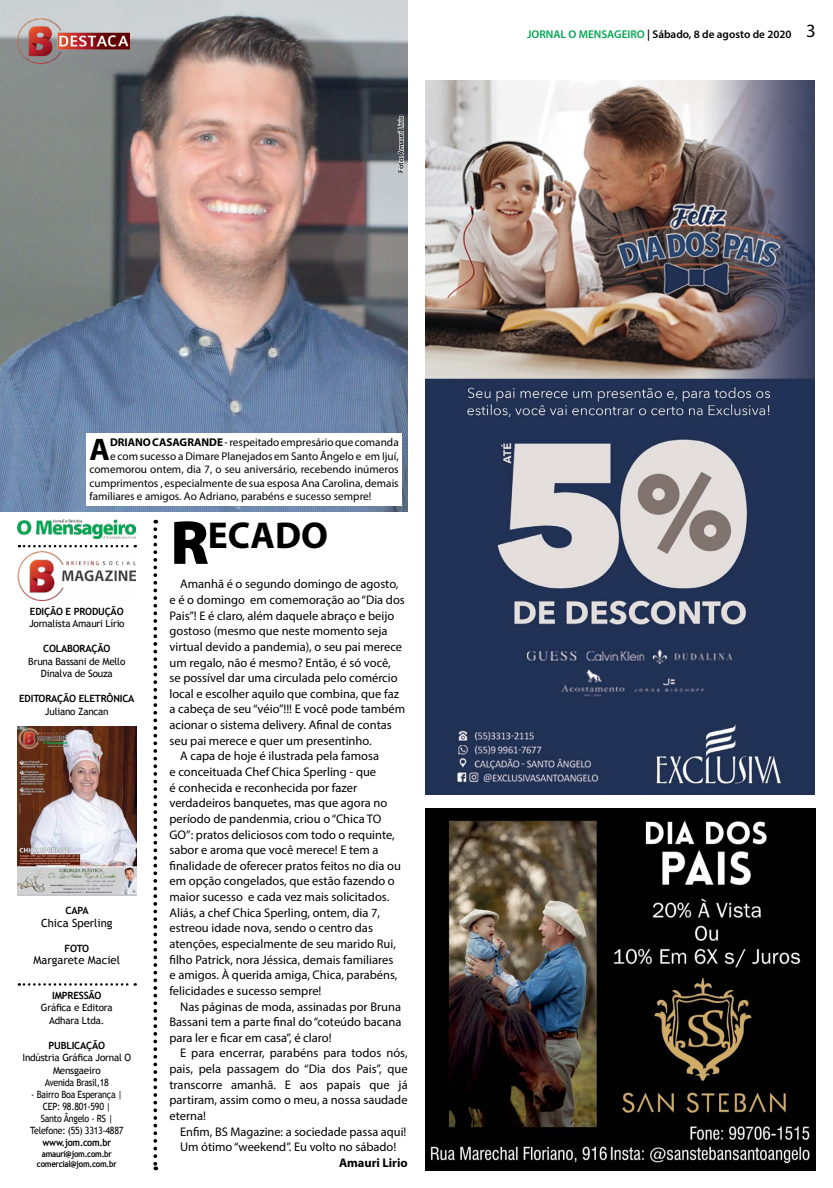
<style>
.page{position:relative;width:833px;height:1188px;background:#fff}
.page>*{position:absolute;margin:0;border:0;box-sizing:border-box;transform-origin:0 0}
.t1{font:700 37.5px "Myriad Pro";color:#000}
.t2{font:700 31.25px "Myriad Pro";color:#000}
.t3{font:12.5px "Myriad Pro";color:#000}
.t4{font:700 12.5px "Myriad Pro";color:#000}
.t5{font:11.25px "Myriad Pro";color:#000}
.t6{font:600 11.25px "Myriad Pro";color:#000}
.t7{font:11.25px "Trebuchet MS";color:#000}
.t8{font:10px/12.5px "Trebuchet MS";letter-spacing:-.02em;color:#000;text-align:center}
.t9{font:700 10px "Trebuchet MS";letter-spacing:-.02em;color:#000}
.t10{font:10px/12px "Trebuchet MS";letter-spacing:-.02em;color:#000;text-align:center;scale:.89 1}
.t11{font:700 10px "Trebuchet MS";letter-spacing:-.02em;color:#000;scale:.89 1}
.t12{font:700 8.75px/10.5px "Trebuchet MS";letter-spacing:-.03em;color:#000;text-align:center;scale:.89 1}
.t13{font:600 7.5px "Myriad Pro";color:#000}
.s1{font-weight:700}
.s2{font-weight:900;font-size:62.5px}
.s3{color:#00a651}
.s4{font-weight:400;font-size:18.75px}
</style>
<div class="page">
<img style="left:18px;top:551px;width:118px;height:49px">
<svg style="left:153px;top:529px;width:4px;height:640px"></svg>
<svg style="left:19px;top:544px;width:117px;height:3px"></svg>
<svg style="left:19px;top:983px;width:117px;height:2px"></svg>
<img style="left:18px;top:519px;width:118px;height:19px">
<img style="left:425px;top:808px;width:390px;height:361px">
<img style="left:425px;top:80px;width:389px;height:714px">
<img style="left:0;top:0;width:408px;height:511px">
<svg style="left:397px;top:115px;width:8px;height:58px"></svg>
<div style="left:87px;top:433px;width:315px;height:72px;background:#fff"></div>
<img style="left:18px;top:18px;width:111px;height:45px">
<img style="left:18px;top:726px;width:118px;height:168px">
<p class="t13" style="left:396px;top:173px;width:59px;rotate:-90deg">Foto: Amauri Lirio</p>
<h2 class="t2" style="left:89px;top:429px;width:22px">A</h2>
<p class="t5" style="left:110px;top:435px;width:290px"><span class="s1">DRIANO CASAGRANDE</span> - respeitado empresário que comanda</p>
<p class="t5" style="left:110px;top:449px;width:290px">e com sucesso a Dimare Planejados em Santo Ângelo e em Ijuí,</p>
<p class="t5" style="left:89px;top:462px;width:311px">comemorou ontem, dia 7, o seu aniversário, recebendo inúmeros</p>
<p class="t5" style="left:89px;top:476px;width:311px">cumprimentos , especialmente de sua esposa Ana Carolina, demais</p>
<p class="t5" style="left:89px;top:489px;width:283px">familiares e amigos. Ao Adriano, parabéns e sucesso sempre!</p>
<p class="t9" style="left:30px;top:604px;width:95px">EDIÇÃO E PRODUÇÃO</p>
<p class="t8" style="left:29px;top:617px;width:97px">Jornalista Amauri Lírio</p>
<p class="t9" style="left:43px;top:642px;width:69px">COLABORAÇÃO</p>
<p class="t8" style="left:28px;top:655px;width:98px">Bruna Bassani de Mello<br>Dinalva de Souza</p>
<p class="t9" style="left:19px;top:692px;width:117px">EDITORAÇÃO ELETRÔNICA</p>
<p class="t8" style="left:45px;top:705px;width:65px">Juliano Zancan</p>
<p class="t9" style="left:66px;top:904px;width:25px">CAPA</p>
<p class="t7" style="left:41px;top:915px;width:73px">Chica Sperling</p>
<p class="t9" style="left:64px;top:941px;width:26px">FOTO</p>
<p class="t7" style="left:34px;top:953px;width:88px">Margarete Maciel</p>
<p class="t9" style="left:52px;top:988px;width:51px">IMPRESSÃO</p>
<p class="t8" style="left:41px;top:1001px;width:73px">Gráfica e Editora<br>Adhara Ltda.</p>
<p class="t9" style="left:49px;top:1038px;width:58px">PUBLICAÇÃO</p>
<p class="t8" style="left:22px;top:1051px;width:110px">Indústria Gráfica Jornal O<br>Mensgaeiro<br>Avenida Brasil,18</p>
<p class="t10" style="left:30px;top:1088px;width:106px">- Bairro Boa Esperança |<br>CEP: 98.801-590 |<br>Santo Ângelo - RS |<br>Telefone: (55) 3313-4887</p>
<p class="t11" style="left:43px;top:1136px;width:79px">www.jom.com.br</p>
<p class="t12" style="left:37px;top:1148px;width:91px">amauri@jom.com.br comercial@jom.com.br</p>
<h1 class="t1" style="left:170px;top:511px;width:159px"><span class="s2">R</span>ECADO</h1>
<p class="t3" style="left:180px;top:576px;width:220px">Amanhã é o segundo domingo de agosto,</p>
<p class="t3" style="left:169px;top:592px;width:237px">e é o domingo em comemoração ao “Dia dos</p>
<p class="t3" style="left:169px;top:607px;width:226px">Pais”! E é claro, além daquele abraço e beijo</p>
<p class="t3" style="left:169px;top:623px;width:219px">gostoso (mesmo que neste momento seja</p>
<p class="t3" style="left:169px;top:638px;width:234px">virtual devido a pandemia), o seu pai merece</p>
<p class="t3" style="left:169px;top:654px;width:223px">um regalo, não é mesmo? Então, é só você,</p>
<p class="t3" style="left:169px;top:670px;width:230px">se possível dar uma circulada pelo comércio</p>
<p class="t3" style="left:169px;top:685px;width:231px">local e escolher aquilo que combina, que faz</p>
<p class="t3" style="left:169px;top:701px;width:237px">a cabeça de seu “véio”!!! E você pode também</p>
<p class="t3" style="left:169px;top:717px;width:224px">acionar o sistema delivery. Afinal de contas</p>
<p class="t3" style="left:169px;top:732px;width:204px">seu pai merece e quer um presentinho.</p>
<p class="t3" style="left:180px;top:748px;width:200px">A capa de hoje é ilustrada pela famosa</p>
<p class="t3" style="left:169px;top:763px;width:208px">e conceituada Chef Chica Sperling - que</p>
<p class="t3" style="left:169px;top:779px;width:189px">é conhecida e reconhecida por fazer</p>
<p class="t3" style="left:169px;top:795px;width:219px">verdadeiros banquetes, mas que agora no</p>
<p class="t3" style="left:169px;top:810px;width:213px">período de pandenmia, criou o “Chica TO</p>
<p class="t3" style="left:169px;top:826px;width:227px">GO”: pratos deliciosos com todo o requinte,</p>
<p class="t3" style="left:169px;top:842px;width:211px">sabor e aroma que você merece! E tem a</p>
<p class="t3" style="left:169px;top:857px;width:233px">finalidade de oferecer pratos feitos no dia ou</p>
<p class="t3" style="left:169px;top:873px;width:227px">em opção congelados, que estão fazendo o</p>
<p class="t3" style="left:169px;top:888px;width:221px">maior sucesso e cada vez mais solicitados.</p>
<p class="t3" style="left:169px;top:904px;width:212px">Aliás, a chef Chica Sperling, ontem, dia 7,</p>
<p class="t3" style="left:169px;top:920px;width:205px">estreou idade nova, sendo o centro das</p>
<p class="t3" style="left:169px;top:935px;width:228px">atenções, especialmente de seu marido Rui,</p>
<p class="t3" style="left:169px;top:951px;width:225px">filho Patrick, nora Jéssica, demais familiares</p>
<p class="t3" style="left:169px;top:967px;width:229px">e amigos. À querida amiga, Chica, parabéns,</p>
<p class="t3" style="left:169px;top:982px;width:153px">felicidades e sucesso sempre!</p>
<p class="t3" style="left:180px;top:998px;width:222px">Nas páginas de moda, assinadas por Bruna</p>
<p class="t3" style="left:169px;top:1013px;width:233px">Bassani tem a parte final do “coteúdo bacana</p>
<p class="t3" style="left:169px;top:1029px;width:164px">para ler e ficar em casa”, é claro!</p>
<p class="t3" style="left:180px;top:1045px;width:229px">E para encerrar, parabéns para todos nós,</p>
<p class="t3" style="left:169px;top:1060px;width:240px">pais, pela passagem do “Dia dos Pais”, que</p>
<p class="t3" style="left:169px;top:1076px;width:240px">transcorre amanhã. E aos papais que já</p>
<p class="t3" style="left:169px;top:1092px;width:240px">partiram, assim como o meu, a nossa saudade</p>
<p class="t3" style="left:169px;top:1107px;width:38px">eterna!</p>
<p class="t3" style="left:180px;top:1123px;width:228px">Enfim, BS Magazine: a sociedade passa aqui!</p>
<p class="t3" style="left:180px;top:1138px;width:218px">Um ótimo “weekend”. Eu volto no sábado!</p>
<p class="t4" style="left:339px;top:1154px;width:70px">Amauri Lirio</p>
<p class="t6" style="left:527px;top:27px;width:290px"><span class="s3">JORNAL O MENSAGEIRO</span> | Sábado, 8 de agosto de 2020 <span class="s4">3</span></p>
</div>
